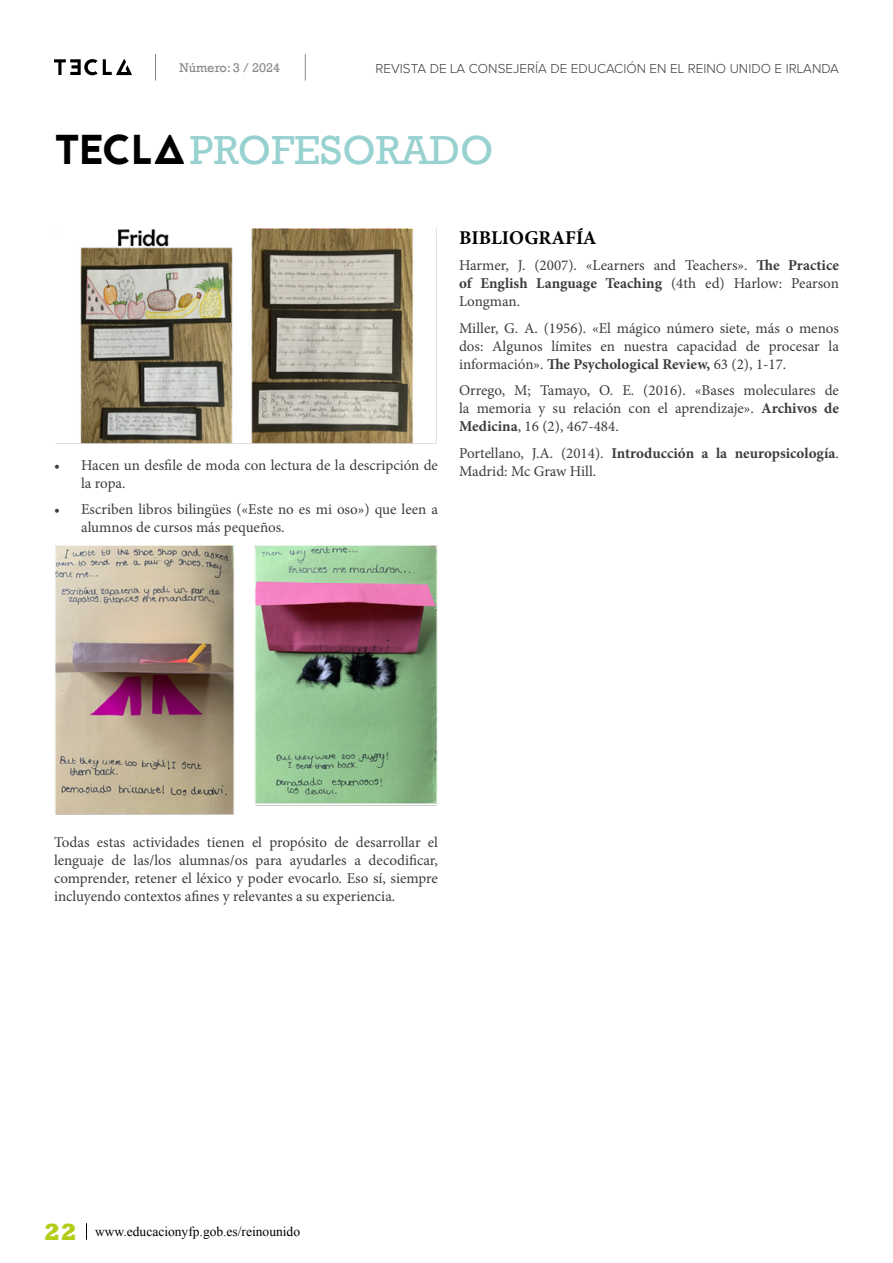
<style>
.page{position:relative;width:893px;height:1263px;background:#fff}
.page>*{position:absolute;margin:0;border:0;box-sizing:border-box;transform-origin:0 0}
.t1{font:41.55px "Rockwell";color:#97d2d0}
.t2{font:700 19.5px "Minion Pro";color:#000}
.t3{font:15px/18px "Minion Pro";color:#3c3c3b;text-align:justify}
.t4{font:300 13.5px "Proxima Nova A";color:#3c3c3b}
.t5{font:13.5px "Times New Roman";color:#000}
.t6{font:12.9px "Rockwell";color:#878787}
.s1{font-family:"Jaapokkienchance";font-size:41.7px;color:#000}
.s2{font-weight:700}
.s3{font-family:"Rockwell";font-weight:800;font-size:24px;color:#b4cc16}
</style>
<div class="page">
<svg style="left:86px;top:1223px;width:1px;height:17px"></svg>
<svg style="left:155px;top:54px;width:1px;height:27px"></svg>
<svg style="left:54px;top:59px;width:78px;height:16px"></svg>
<svg style="left:305px;top:54px;width:1px;height:27px"></svg>
<img style="left:55px;top:228px;width:382px;height:216px">
<img style="left:55px;top:545px;width:179px;height:270px">
<img style="left:255px;top:545px;width:183px;height:261px">
<p class="t6" style="left:179px;top:60px;width:102px">Número: 3 / 2024</p>
<p class="t4" style="left:375px;top:61px;width:465px">REVISTA DE LA CONSEJERÍA DE EDUCACIÓN EN EL REINO UNIDO E IRLANDA</p>
<h1 class="t1" style="left:54px;top:126px;width:441px"><span class="s1">TECLA</span>PROFESORADO</h1>
<p class="t3" style="left:81px;top:456px;width:358px;text-indent:-27px">• Hacen un desfile de moda con lectura de la descripción de la ropa.</p>
<p class="t3" style="left:81px;top:501px;width:358px;text-indent:-27px">• Escriben libros bilingües («Este no es mi oso») que leen a alumnos de cursos más pequeños.</p>
<h2 class="t2" style="left:459px;top:224px;width:139px">BIBLIOGRAFÍA</h2>
<p class="t3" style="left:459px;top:256px;width:381px">Harmer, J. (2007). «Learners and Teachers». <span class="s2">The Practice of English Language Teaching</span> (4th ed) Harlow: Pearson Longman.</p>
<p class="t3" style="left:459px;top:319px;width:381px">Miller, G. A. (1956). «El mágico número siete, más o menos dos: Algunos límites en nuestra capacidad de procesar la información». <span class="s2">The Psychological Review,</span> 63 (2), 1-17.</p>
<p class="t3" style="left:459px;top:381px;width:381px">Orrego, M; Tamayo, O. E. (2016). «Bases moleculares de la memoria y su relación con el aprendizaje». <span class="s2">Archivos de Medicina</span>, 16 (2), 467-484.</p>
<p class="t3" style="left:459px;top:444px;width:381px">Portellano, J.A. (2014). <span class="s2">Introducción a la neuropsicología</span>.<br>Madrid: Mc Graw Hill.</p>
<p class="t3" style="left:54px;top:833px;width:385px">Todas estas actividades tienen el propósito de desarrollar el lenguaje de las/los alumnas/os para ayudarles a decodificar, comprender, retener el léxico y poder evocarlo. Eso sí, siempre incluyendo contextos afines y relevantes a su experiencia.</p>
<p class="t5" style="left:44px;top:1222px;width:258px"><span class="s3">22</span> www.educacionyfp.gob.es/reinounido</p>
</div>
